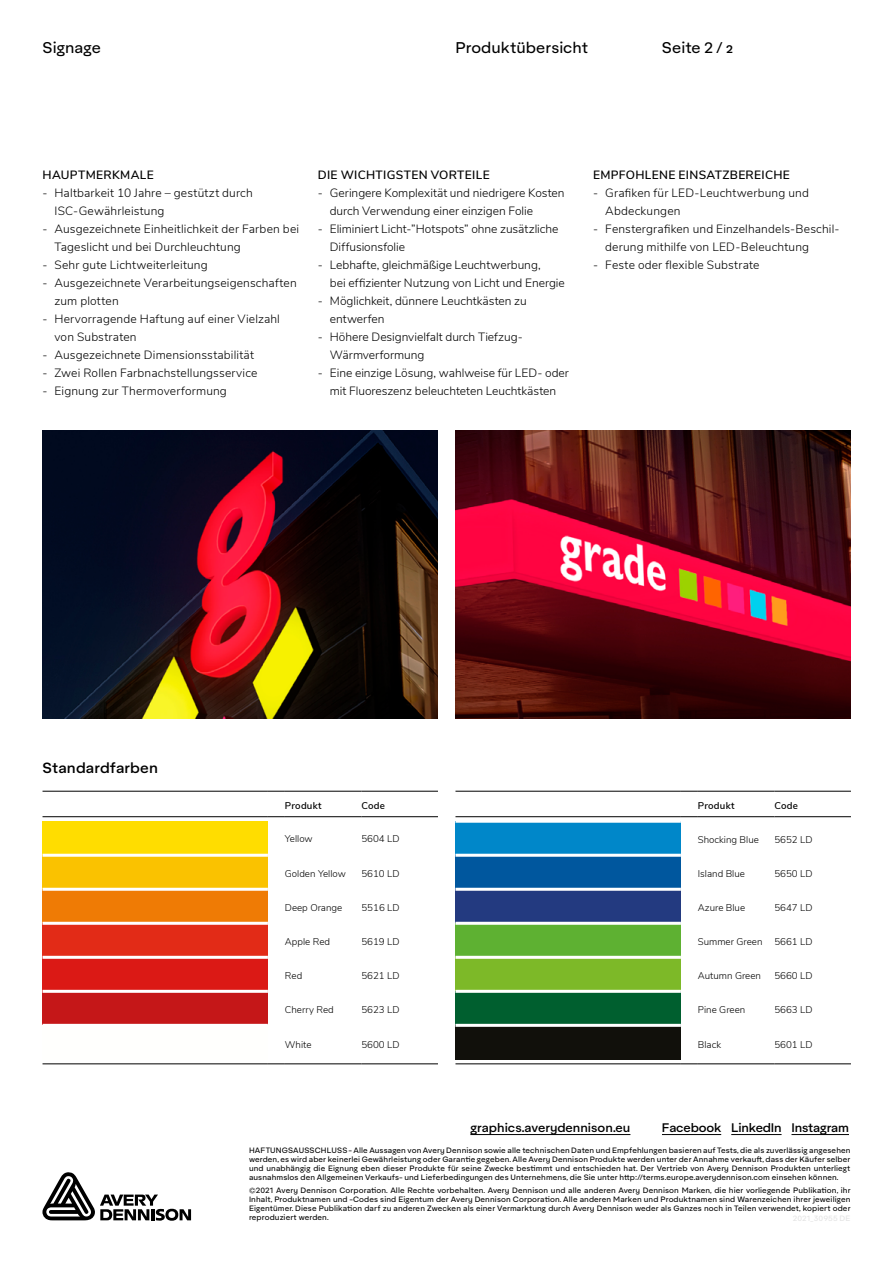
<style>
.page{position:relative;width:893px;height:1263px;background:#fff}
.page>*{position:absolute;margin:0;border:0;box-sizing:border-box;transform-origin:0 0}
.t1{font:15px "Aktifo A";letter-spacing:.005em;color:#000}
.t2{font:500 14.25px "Aktifo A";letter-spacing:.005em;color:#000}
.t3{font:300 12px/18px "Nunito Sans";letter-spacing:.01em;color:#000}
.t4{font:600 12px "Nunito Sans";letter-spacing:.025em;color:#000}
.t5{font:500 12px "Aktifo A";letter-spacing:-.015em;color:#000}
.t6{font:300 9.75px "Nunito Sans";color:#000}
.t7{font:600 9.75px "Nunito Sans";letter-spacing:.02em;color:#000}
.t8{font:7.5px/9px "Aktifo A";letter-spacing:.015em;color:#000;text-align:justify}
</style>
<div class="page">
<svg style="left:42px;top:1172px;width:149px;height:49px"></svg>
<hr style="left:470px;top:1134px;width:160px;height:1px;background:#000">
<hr style="left:662px;top:1134px;width:59px;height:1px;background:#000">
<hr style="left:731px;top:1134px;width:51px;height:1px;background:#000">
<hr style="left:791px;top:1134px;width:58px;height:1px;background:#000">
<div style="left:455px;top:821px;width:226px;height:34px;background:#0087c9"></div>
<div style="left:455px;top:855px;width:226px;height:34px;background:#00579e"></div>
<div style="left:455px;top:889px;width:226px;height:34px;background:#233a80"></div>
<div style="left:455px;top:923px;width:226px;height:34px;background:#5eb132"></div>
<div style="left:455px;top:957px;width:226px;height:34px;background:#7db928"></div>
<div style="left:455px;top:991px;width:226px;height:34px;background:#005f2f"></div>
<div style="left:455px;top:1025px;width:226px;height:34px;background:#11100b"></div>
<hr style="left:455px;top:791px;width:226px;height:1px;background:#000">
<svg style="left:681px;top:791px;width:17px;height:1px"></svg>
<hr style="left:698px;top:791px;width:76px;height:1px;background:#000">
<hr style="left:774px;top:791px;width:77px;height:1px;background:#000">
<hr style="left:455px;top:816px;width:226px;height:1px;background:#000">
<svg style="left:681px;top:816px;width:17px;height:1px"></svg>
<hr style="left:698px;top:816px;width:76px;height:1px;background:#000">
<hr style="left:774px;top:816px;width:77px;height:1px;background:#000">
<hr style="left:455px;top:1063px;width:226px;height:1px;background:#000">
<svg style="left:681px;top:1063px;width:17px;height:1px"></svg>
<hr style="left:698px;top:1063px;width:76px;height:1px;background:#000">
<hr style="left:774px;top:1063px;width:77px;height:1px;background:#000">
<hr style="left:455px;top:820px;width:226px;height:3px;background:#fff">
<hr style="left:455px;top:854px;width:226px;height:3px;background:#fff">
<hr style="left:455px;top:888px;width:226px;height:3px;background:#fff">
<hr style="left:455px;top:922px;width:226px;height:3px;background:#fff">
<hr style="left:455px;top:956px;width:226px;height:3px;background:#fff">
<hr style="left:455px;top:990px;width:226px;height:3px;background:#fff">
<hr style="left:455px;top:1024px;width:226px;height:3px;background:#fff">
<div style="left:43px;top:821px;width:225px;height:34px;background:#fd0"></div>
<div style="left:43px;top:855px;width:225px;height:34px;background:#fac200"></div>
<div style="left:43px;top:889px;width:225px;height:34px;background:#ef7b05"></div>
<div style="left:43px;top:923px;width:225px;height:34px;background:#e22b17"></div>
<div style="left:43px;top:957px;width:225px;height:34px;background:#db1915"></div>
<div style="left:43px;top:991px;width:225px;height:34px;background:#c51718"></div>
<hr style="left:43px;top:791px;width:225px;height:1px;background:#000">
<svg style="left:268px;top:791px;width:17px;height:1px"></svg>
<hr style="left:285px;top:791px;width:76px;height:1px;background:#000">
<hr style="left:361px;top:791px;width:77px;height:1px;background:#000">
<hr style="left:43px;top:816px;width:225px;height:1px;background:#000">
<svg style="left:268px;top:816px;width:17px;height:1px"></svg>
<hr style="left:285px;top:816px;width:76px;height:1px;background:#000">
<hr style="left:361px;top:816px;width:77px;height:1px;background:#000">
<hr style="left:43px;top:1063px;width:225px;height:1px;background:#000">
<svg style="left:268px;top:1063px;width:17px;height:1px"></svg>
<hr style="left:285px;top:1063px;width:76px;height:1px;background:#000">
<hr style="left:361px;top:1063px;width:77px;height:1px;background:#000">
<hr style="left:43px;top:854px;width:225px;height:3px;background:#fff">
<hr style="left:43px;top:888px;width:225px;height:3px;background:#fff">
<hr style="left:43px;top:922px;width:225px;height:3px;background:#fff">
<hr style="left:43px;top:956px;width:225px;height:3px;background:#fff">
<hr style="left:43px;top:990px;width:225px;height:3px;background:#fff">
<hr style="left:43px;top:1024px;width:225px;height:3px;background:#fff">
<img style="left:42px;top:431px;width:395px;height:288px">
<img style="left:455px;top:431px;width:395px;height:288px">
<h1 class="t1" style="left:43px;top:38px;width:60px">Signage</h1>
<h1 class="t1" style="left:455px;top:38px;width:134px">Produktübersicht</h1>
<h1 class="t1" style="left:662px;top:38px;width:73px">Seite 2 / 2</h1>
<h3 class="t4" style="left:42px;top:166px;width:113px">HAUPTMERKMALE</h3>
<h3 class="t3" style="left:54px;top:183px;width:200px;text-indent:-12px">- Haltbarkeit 10 Jahre – gestützt durch<br>ISC-Gewährleistung</h3>
<h3 class="t3" style="left:54px;top:219px;width:246px;text-indent:-12px">- Ausgezeichnete Einheitlichkeit der Farben bei<br>Tageslicht und bei Durchleuchtung</h3>
<h3 class="t3" style="left:42px;top:255px;width:167px">- Sehr gute Lichtweiterleitung</h3>
<h3 class="t3" style="left:54px;top:273px;width:244px;text-indent:-12px">- Ausgezeichnete Verarbeitungseigenschaften zum plotten</h3>
<h3 class="t3" style="left:54px;top:309px;width:227px;text-indent:-12px">- Hervorragende Haftung auf einer Vielzahl von Substraten</h3>
<h3 class="t3" style="left:42px;top:345px;width:213px">- Ausgezeichnete Dimensionsstabilität</h3>
<h3 class="t3" style="left:42px;top:363px;width:216px">- Zwei Rollen Farbnachstellungsservice</h3>
<h3 class="t3" style="left:42px;top:381px;width:186px">- Eignung zur Thermoverformung</h3>
<h3 class="t4" style="left:318px;top:166px;width:173px">DIE WICHTIGSTEN VORTEILE</h3>
<h3 class="t3" style="left:330px;top:183px;width:236px;text-indent:-12px">- Geringere Komplexität und niedrigere Kosten durch Verwendung einer einzigen Folie</h3>
<h3 class="t3" style="left:330px;top:219px;width:230px;text-indent:-12px">- Eliminiert Licht-”Hotspots” ohne zusätzliche<br>Diffusionsfolie</h3>
<h3 class="t3" style="left:330px;top:255px;width:237px;text-indent:-12px">- Lebhafte, gleichmäßige Leuchtwerbung,<br>bei effizienter Nutzung von Licht und Energie</h3>
<h3 class="t3" style="left:330px;top:291px;width:198px;text-indent:-12px">- Möglichkeit, dünnere Leuchtkästen zu entwerfen</h3>
<h3 class="t3" style="left:330px;top:327px;width:194px;text-indent:-12px">- Höhere Designvielfalt durch Tiefzug-<br>Wärmverformung</h3>
<h3 class="t3" style="left:318px;top:363px;width:253px;text-align:center">- Eine einzige Lösung, wahlweise für LED- oder mit Fluoreszenz beleuchteten Leuchtkästen</h3>
<h3 class="t4" style="left:593px;top:166px;width:198px">EMPFOHLENE EINSATZBEREICHE</h3>
<h3 class="t3" style="left:605px;top:183px;width:205px;text-indent:-12px">- Grafiken für LED-Leuchtwerbung und<br>Abdeckungen</h3>
<h3 class="t3" style="left:605px;top:219px;width:236px;text-indent:-12px">- Fenstergrafiken und Einzelhandels-Beschil&shy;derung mithilfe von LED-Beleuchtung</h3>
<h3 class="t3" style="left:593px;top:255px;width:168px">- Feste oder flexible Substrate</h3>
<h2 class="t2" style="left:43px;top:758px;width:117px">Standardfarben</h2>
<h3 class="t7" style="left:285px;top:798px;width:38px">Produkt</h3>
<h3 class="t7" style="left:361px;top:798px;width:25px">Code</h3>
<h3 class="t6" style="left:285px;top:832px;width:29px">Yellow</h3>
<h3 class="t6" style="left:361px;top:832px;width:40px">5604 LD</h3>
<h3 class="t6" style="left:285px;top:867px;width:63px">Golden Yellow</h3>
<h3 class="t6" style="left:361px;top:867px;width:40px">5610 LD</h3>
<h3 class="t6" style="left:285px;top:901px;width:59px">Deep Orange</h3>
<h3 class="t6" style="left:361px;top:901px;width:40px">5516 LD</h3>
<h3 class="t6" style="left:285px;top:935px;width:47px">Apple Red</h3>
<h3 class="t6" style="left:361px;top:935px;width:40px">5619 LD</h3>
<h3 class="t6" style="left:285px;top:969px;width:19px">Red</h3>
<h3 class="t6" style="left:361px;top:969px;width:40px">5621 LD</h3>
<h3 class="t6" style="left:285px;top:1003px;width:50px">Cherry Red</h3>
<h3 class="t6" style="left:361px;top:1003px;width:40px">5623 LD</h3>
<h3 class="t6" style="left:285px;top:1037px;width:28px">White</h3>
<h3 class="t6" style="left:361px;top:1037px;width:40px">5600 LD</h3>
<h3 class="t7" style="left:698px;top:798px;width:38px">Produkt</h3>
<h3 class="t7" style="left:774px;top:798px;width:25px">Code</h3>
<h3 class="t6" style="left:698px;top:833px;width:62px">Shocking Blue</h3>
<h3 class="t6" style="left:774px;top:833px;width:40px">5652 LD</h3>
<h3 class="t6" style="left:698px;top:867px;width:49px">Island Blue</h3>
<h3 class="t6" style="left:774px;top:867px;width:40px">5650 LD</h3>
<h3 class="t6" style="left:698px;top:901px;width:49px">Azure Blue</h3>
<h3 class="t6" style="left:774px;top:901px;width:40px">5647 LD</h3>
<h3 class="t6" style="left:698px;top:935px;width:116px">Summer Green 5661 LD</h3>
<h3 class="t6" style="left:698px;top:969px;width:65px">Autumn Green</h3>
<h3 class="t6" style="left:774px;top:969px;width:40px">5660 LD</h3>
<h3 class="t6" style="left:698px;top:1003px;width:49px">Pine Green</h3>
<h3 class="t6" style="left:774px;top:1003px;width:40px">5663 LD</h3>
<h3 class="t6" style="left:698px;top:1037px;width:25px">Black</h3>
<h3 class="t6" style="left:774px;top:1037px;width:40px">5601 LD</h3>
<h3 class="t5" style="left:470px;top:1120px;width:162px">graphics.averydennison.eu</h3>
<h3 class="t5" style="left:662px;top:1120px;width:189px">Facebook LinkedIn Instagram</h3>
<p class="t8" style="left:249px;top:1146px;width:603px">HAFTUNGSAUSSCHLUSS - Alle Aussagen von Avery Dennison sowie alle technischen Daten und Empfehlungen basieren auf Tests, die als zuverlässig angesehen werden, es wird aber keinerlei Gewährleistung oder Garantie gegeben. Alle Avery Dennison Produkte werden unter der Annahme verkauft, dass der Käufer selber und unabhängig die Eignung eben dieser Produkte für seine Zwecke bestimmt und entschieden hat. Der Vertrieb von Avery Dennison Produkten unterliegt ausnahmslos den Allgemeinen Verkaufs- und Lieferbedingungen des Unternehmens, die Sie unter http://terms.europe.averydennison.com einsehen können.</p>
<p class="t8" style="left:249px;top:1186px;width:603px">©2021 Avery Dennison Corporation. Alle Rechte vorbehalten. Avery Dennison und alle anderen Avery Dennison Marken, die hier vorliegende Publikation, ihr Inhalt, Produktnamen und -Codes sind Eigentum der Avery Dennison Corporation. Alle anderen Marken und Produktnamen sind Warenzeichen ihrer jeweiligen Eigentümer. Diese Publikation darf zu anderen Zwecken als einer Vermarktung durch Avery Dennison weder als Ganzes noch in Teilen verwendet, kopiert oder reproduziert werden.</p>
</div>
